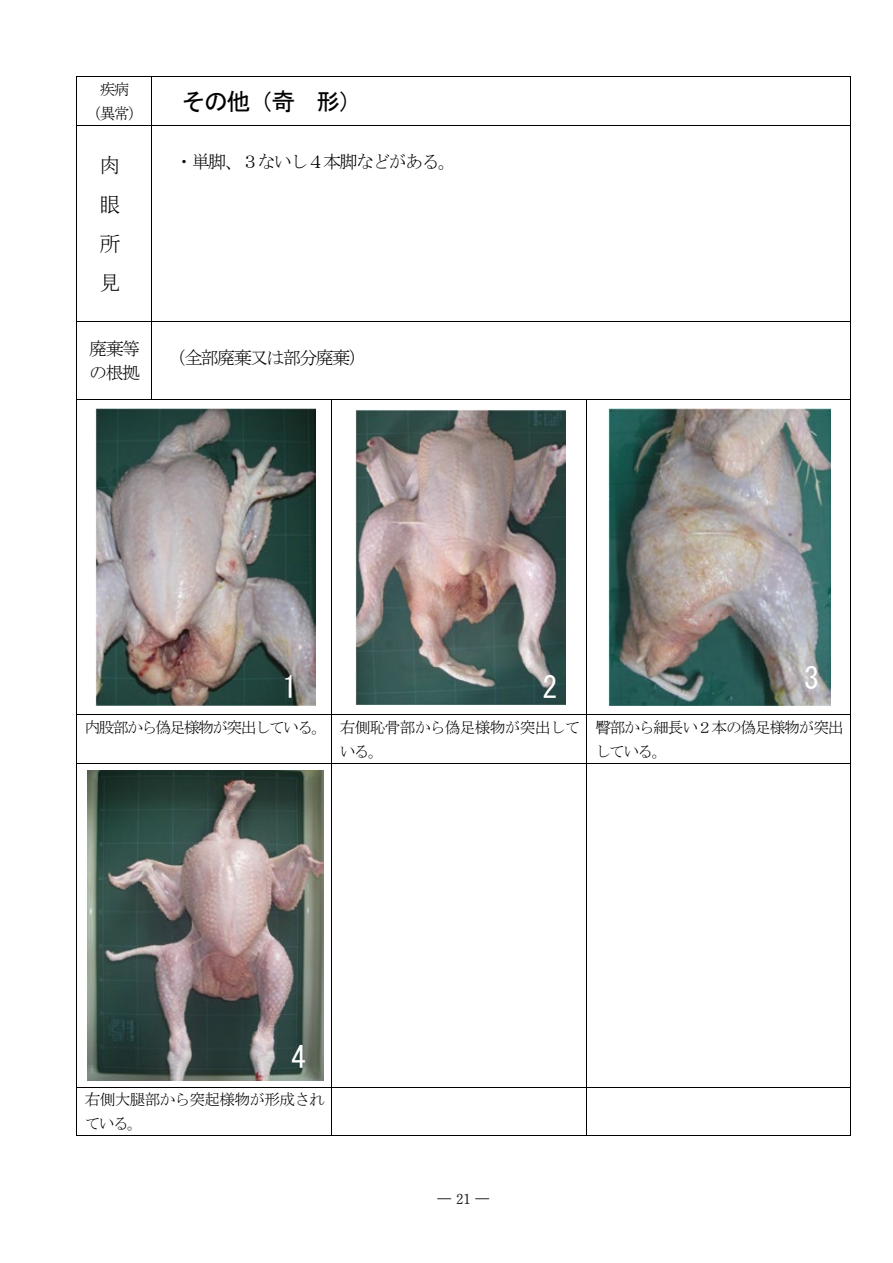
<style>
.page{position:relative;width:893px;height:1263px;background:#fff}
.page>*{position:absolute;margin:0;border:0;box-sizing:border-box;transform-origin:0 0}
.t1{font:30px "MS Gothic";color:#fff}
.t2{font:24px "MS Gothic";color:#000}
.t3{font:21px/38.8px "MS Mincho";color:#000;text-align:justify}
.t4{font:18px/24px "MS Mincho";letter-spacing:-.085em;color:#000}
.t5{font:15.75px/24px "MS Mincho";letter-spacing:-.095em;color:#000}
.t6{font:15.75px/23.9px "MS Mincho";letter-spacing:-.075em;color:#000;text-align:center}
.t7{font:15.75px/24px "MS Mincho";letter-spacing:-.05em;color:#000}
.t8{font:700 13.8px "Futo Min A101 Pro";color:#231f20}
</style>
<div class="page">
<hr style="left:76px;top:77px;width:774px;height:1px;background:#000">
<hr style="left:76px;top:77px;width:1px;height:48px;background:#000">
<hr style="left:151px;top:77px;width:1px;height:48px;background:#000">
<hr style="left:850px;top:77px;width:1px;height:48px;background:#000">
<hr style="left:76px;top:125px;width:774px;height:1px;background:#000">
<hr style="left:76px;top:126px;width:1px;height:195px;background:#000">
<hr style="left:151px;top:126px;width:1px;height:195px;background:#000">
<hr style="left:850px;top:126px;width:1px;height:195px;background:#000">
<hr style="left:76px;top:321px;width:774px;height:1px;background:#000">
<hr style="left:76px;top:321px;width:1px;height:78px;background:#000">
<hr style="left:151px;top:321px;width:1px;height:78px;background:#000">
<hr style="left:850px;top:321px;width:1px;height:78px;background:#000">
<hr style="left:76px;top:399px;width:774px;height:1px;background:#000">
<hr style="left:76px;top:400px;width:1px;height:314px;background:#000">
<hr style="left:331px;top:400px;width:1px;height:314px;background:#000">
<hr style="left:587px;top:400px;width:1px;height:314px;background:#000">
<hr style="left:850px;top:400px;width:1px;height:314px;background:#000">
<hr style="left:76px;top:714px;width:774px;height:1px;background:#000">
<hr style="left:76px;top:715px;width:1px;height:48px;background:#000">
<hr style="left:331px;top:715px;width:1px;height:48px;background:#000">
<hr style="left:587px;top:715px;width:1px;height:48px;background:#000">
<hr style="left:850px;top:715px;width:1px;height:48px;background:#000">
<hr style="left:76px;top:763px;width:774px;height:1px;background:#000">
<hr style="left:76px;top:764px;width:1px;height:323px;background:#000">
<hr style="left:331px;top:764px;width:1px;height:323px;background:#000">
<hr style="left:587px;top:764px;width:1px;height:323px;background:#000">
<hr style="left:850px;top:764px;width:1px;height:323px;background:#000">
<hr style="left:76px;top:1087px;width:774px;height:1px;background:#000">
<hr style="left:76px;top:1087px;width:1px;height:49px;background:#000">
<hr style="left:76px;top:1135px;width:255px;height:1px;background:#000">
<hr style="left:331px;top:1087px;width:1px;height:49px;background:#000">
<hr style="left:332px;top:1135px;width:255px;height:1px;background:#000">
<hr style="left:587px;top:1087px;width:1px;height:49px;background:#000">
<hr style="left:587px;top:1135px;width:263px;height:1px;background:#000">
<hr style="left:850px;top:1087px;width:1px;height:49px;background:#000">
<img style="left:95px;top:409px;width:220px;height:296px">
<img style="left:355px;top:410px;width:210px;height:294px">
<img style="left:609px;top:409px;width:221px;height:296px">
<img style="left:87px;top:770px;width:236px;height:310px">
<p class="t6" style="left:86px;top:77px;width:60px">疾病<br>（異常）</p>
<p class="t2" style="left:182px;top:89px;width:183px">その他（奇 形）</p>
<p class="t3" style="left:100px;top:146px;width:22px">肉眼所見</p>
<p class="t4" style="left:175px;top:150px;width:282px">・単脚、３ないし４本脚などがある。</p>
<p class="t4" style="left:89px;top:336px;width:52px">廃棄等の根拠</p>
<p class="t4" style="left:168px;top:345px;width:200px">（全部廃棄又は部分廃棄）</p>
<p class="t1" style="left:283px;top:673px;width:16px">1</p>
<p class="t1" style="left:542px;top:673px;width:16px">2</p>
<p class="t1" style="left:804px;top:664px;width:16px">3</p>
<p class="t5" style="left:340px;top:715px;width:242px;text-indent:-255px">内股部から偽足様物が突出している。 右側恥骨部から偽足様物が突出している。</p>
<p class="t6" style="left:595px;top:715px;width:250px;text-align:left">臀部から細長い２本の偽足様物が突出している。</p>
<p class="t1" style="left:291px;top:1042px;width:16px">4</p>
<p class="t7" style="left:85px;top:1087px;width:242px">右側大腿部から突起様物が形成されている。</p>
<p class="t8" style="left:438px;top:1188px;width:53px">― 21 ―</p>
</div>
